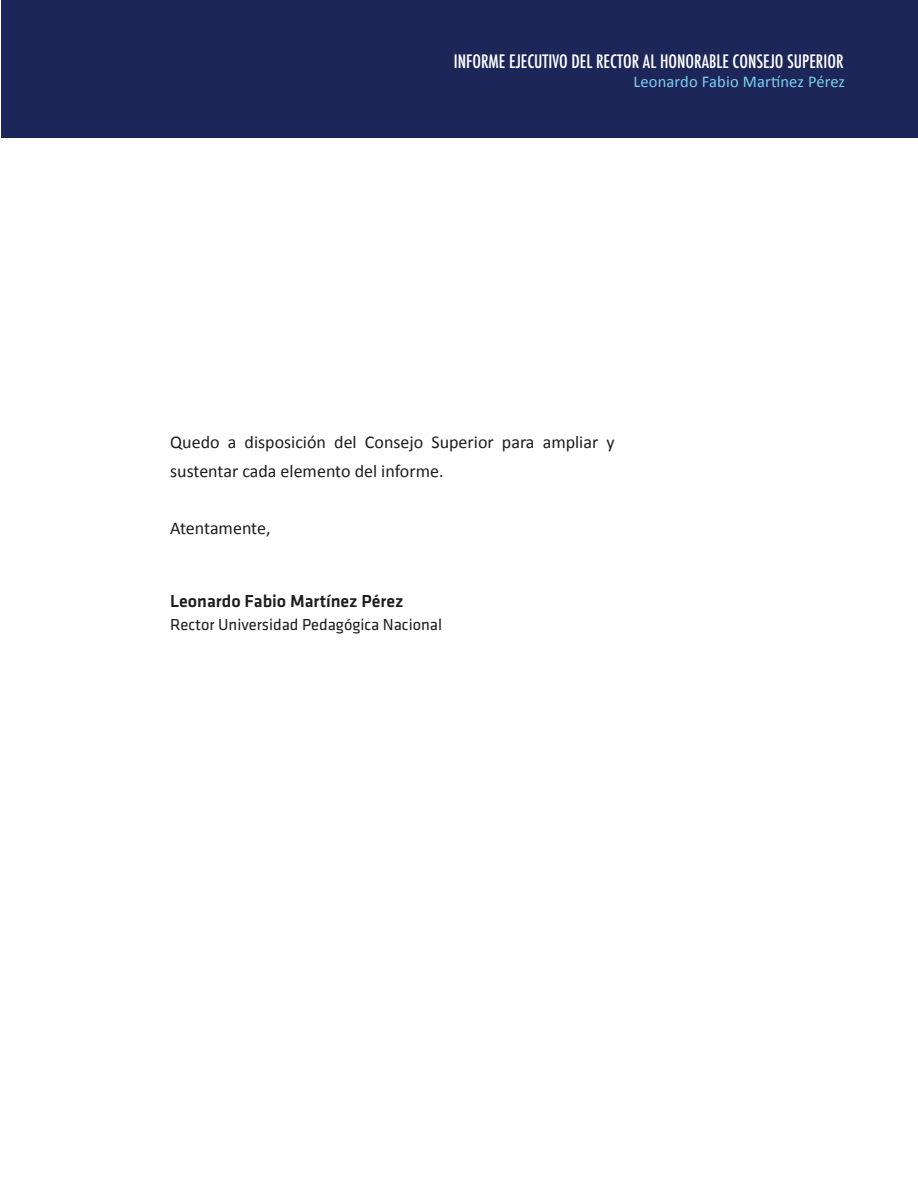
<style>
.page{position:relative;width:918px;height:1188px;background:#fff}
.page>*{position:absolute;margin:0;border:0;box-sizing:border-box;transform-origin:0 0}
.t1{font:18px/28.5px "Calibri";color:#1d1d1b}
.t2{font:500 condensed 18px "Futura";color:#fff}
.t3{font:500 18px "Klavika";color:#1d1d1b}
.t4{font:16.5px "Klavika";color:#1d1d1b}
.t5{font:16.5px "Calibri";letter-spacing:.01em;color:#7ecdef}
</style>
<div class="page">
<div style="left:1px;top:0;width:917px;height:137px;background:#1c2659"></div>
<p class="t2" style="left:454px;top:50px;width:391px">INFORME EJECUTIVO DEL RECTOR AL HONORABLE CONSEJO SUPERIOR</p>
<p class="t5" style="left:633px;top:71px;width:213px">Leonardo Fabio Martínez Pérez</p>
<p class="t1" style="left:170px;top:428px;width:446px">Quedo a disposición del Consejo Superior para ampliar y sustentar cada elemento del informe.</p>
<p class="t1" style="left:170px;top:514px;width:102px">Atentamente,</p>
<p class="t3" style="left:170px;top:591px;width:235px">Leonardo Fabio Martínez Pérez</p>
<p class="t4" style="left:170px;top:615px;width:273px">Rector Universidad Pedagógica Nacional</p>
</div>
